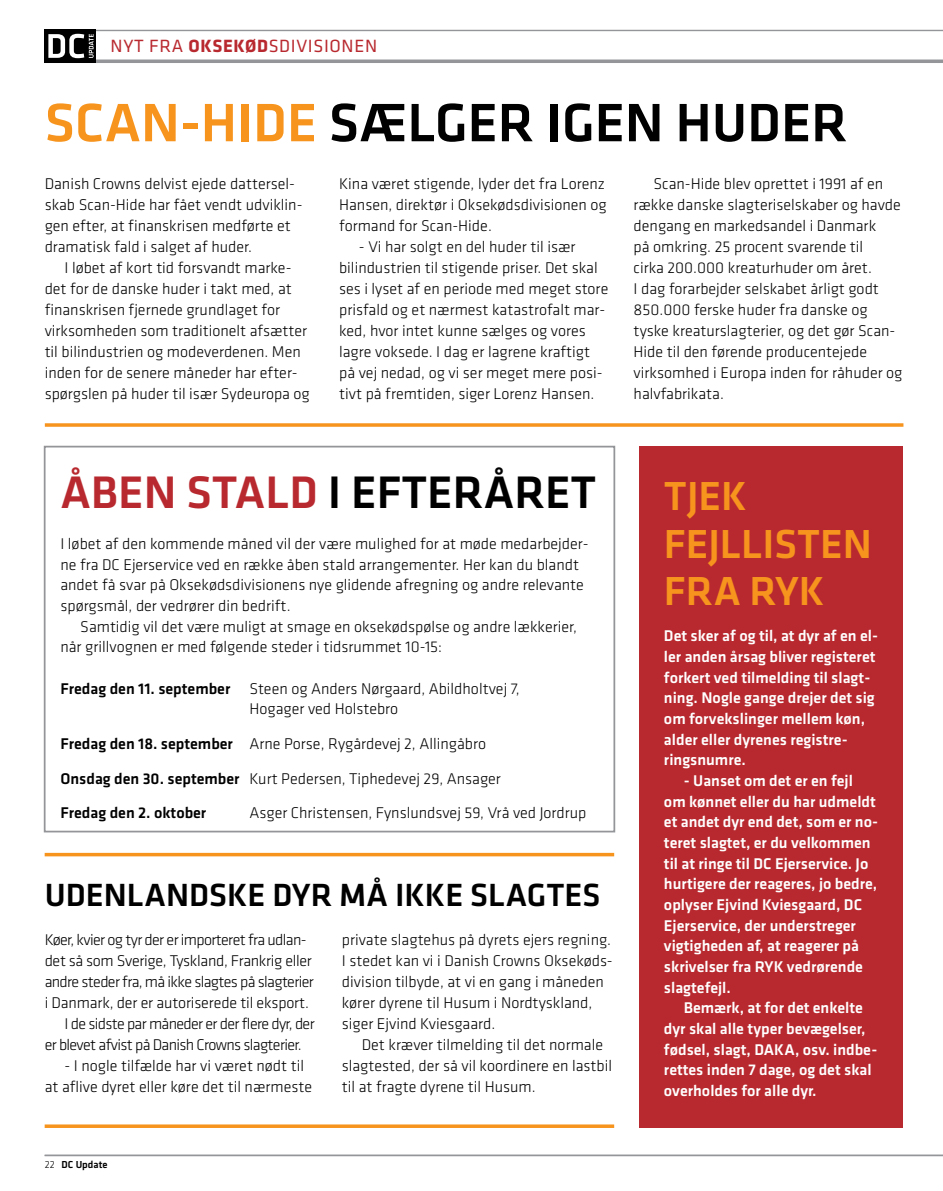
<style>
.page{position:relative;width:943px;height:1191px;background:#fff}
.page>*{position:absolute;margin:0;border:0;box-sizing:border-box;transform-origin:0 0}
.t1{font:500 56px "Klavika";color:#000}
.t2{font:500 47.25px "Klavika";color:#000}
.t3{font:500 42px/47.2px "Klavika";color:#f7941e}
.t4{font:500 33.25px "Klavika";color:#000}
.t5{font:18.38px "Klavika";letter-spacing:.035em;color:#b8292f}
.t6{font:300 16.1px/21px "Klavika";color:#000}
.t7{font:500 16.1px/20.7px "Klavika";color:#fff}
.t8{font:300 16.1px "Klavika";letter-spacing:-.04em;color:#000}
.t9{font:300 16.1px "Klavika";letter-spacing:-.02em;color:#000}
.t10{font:500 10.5px "Klavika";color:#000}
.s1{font-weight:700}
.s2{color:#f7941e}
.s3{color:#b8292f}
.s4{font-weight:500}
.s5{font-weight:300}
</style>
<div class="page">
<hr style="left:45px;top:1154px;width:898px;height:2px;background:#939598">
<hr style="left:45px;top:30px;width:898px;height:1px;background:#939598">
<hr style="left:45px;top:60px;width:898px;height:3px;background:#939598">
<div style="left:45px;top:30px;width:51px;height:33px;background:#000"></div>
<svg style="left:48px;top:34px;width:46px;height:24px"></svg>
<div style="left:44px;top:446px;width:571px;height:386px;border:2px solid #939598"></div>
<div style="left:639px;top:446px;width:264px;height:682px;background:#b8292f"></div>
<svg style="left:45px;top:423px;width:858px;height:4px;background:#f7a039"></svg>
<hr style="left:45px;top:853px;width:569px;height:3px;background:#f7941e">
<svg style="left:45px;top:1124px;width:569px;height:4px;background:#f7a139"></svg>
<p class="t5" style="left:111px;top:35px;width:268px">NYT FRA <span class="s1">OKSEKØD</span>SDIVISIONEN</p>
<h1 class="t1" style="left:45px;top:92px;width:804px"><span class="s2">Scan-Hide</span> sælger igen huder</h1>
<p class="t6" style="left:45px;top:173px;width:259px">Danish Crowns delvist ejede dattersel&shy;skab Scan-Hide har fået vendt udviklin&shy;gen efter, at finanskrisen medførte et dramatisk fald i salget af huder.</p>
<p class="t6" style="left:45px;top:257px;width:267px;text-indent:20px">I løbet af kort tid forsvandt marke&shy;det for de danske huder i takt med, at finanskrisen fjernede grundlaget for virksomheden som traditionelt afsætter til bilindustrien og modeverdenen. Men inden for de senere måneder har efter&shy;spørgslen på huder til især Sydeuropa og</p>
<p class="t6" style="left:339px;top:173px;width:269px;text-align:justify">Kina været stigende, lyder det fra Lorenz Hansen, direktør i Oksekødsdivisionen og formand for Scan-Hide.</p>
<p class="t6" style="left:339px;top:236px;width:271px;text-indent:20px">- Vi har solgt en del huder til især bilindustrien til stigende priser. Det skal ses i lyset af en periode med meget store prisfald og et nærmest katastrofalt mar&shy;ked, hvor intet kunne sælges og vores lagre voksede. I dag er lagrene kraftigt på vej nedad, og vi ser meget mere posi&shy;tivt på fremtiden, siger Lorenz Hansen.</p>
<p class="t6" style="left:633px;top:173px;width:270px;text-indent:20px">Scan-Hide blev oprettet i 1991 af en række danske slagteriselskaber og havde dengang en markedsandel i Danmark<br>på omkring. 25 procent svarende til<br>cirka 200.000 kreaturhuder om året.<br>I dag forarbejder selskabet årligt godt 850.000 ferske huder fra danske og tyske kreaturslagterier, og det gør Scan-Hide til den førende producentejede virksomhed i Europa inden for råhuder og halvfabrikata.</p>
<h2 class="t2" style="left:60px;top:466px;width:537px"><span class="s3">Åben stald</span> i efteråret</h2>
<p class="t6" style="left:60px;top:534px;width:529px">I løbet af den kommende måned vil der være mulighed for at møde medarbejder&shy;ne fra DC Ejerservice ved en række åben stald arrangementer. Her kan du blandt andet få svar på Oksekødsdivisionens nye glidende afregning og andre relevante spørgsmål, der vedrører din bedrift.</p>
<p class="t6" style="left:60px;top:616px;width:518px;text-indent:20px">Samtidig vil det være muligt at smage en oksekødspølse og andre lækkerier, når grillvognen er med følgende steder i tidsrummet 10-15:</p>
<p class="t6" style="left:249px;top:678px;width:272px;text-indent:-189px"><span class="s4">Fredag den 11. september</span> Steen og Anders Nørgaard, Abildholtvej 7,<br>Hogager ved Holstebro</p>
<p class="t6" style="left:60px;top:726px;width:442px;line-height:34.6px"><span class="s4">Fredag den 18. september</span> Arne Porse, Rygårdevej 2, Allingåbro<br><span class="s4">Onsdag den 30. september</span> Kurt Pedersen, Tiphedevej 29, Ansager<br><span class="s4">Fredag den 2. oktober</span></p>
<p class="t6" style="left:249px;top:803px;width:338px">Asger Christensen, Fynslundsvej 59, Vrå ved Jordrup</p>
<h3 class="t4" style="left:45px;top:877px;width:554px">Udenlandske dyr må ikke slagtes</h3>
<p class="t8" style="left:45px;top:931px;width:263px">Køer, kvier og tyr der er importeret fra udlan-</p>
<p class="t9" style="left:45px;top:952px;width:269px">det så som Sverige, Tyskland, Frankrig eller</p>
<p class="t8" style="left:45px;top:973px;width:271px">andre steder fra, må ikke slagtes på slagterier</p>
<p class="t6" style="left:45px;top:992px;width:266px">i Danmark, der er autoriserede til eksport.</p>
<p class="t8" style="left:64px;top:1015px;width:252px">I de sidste par måneder er der flere dyr, der</p>
<p class="t8" style="left:45px;top:1036px;width:258px">er blevet afvist på Danish Crowns slagterier.</p>
<p class="t6" style="left:45px;top:1055px;width:269px;text-indent:20px">- I nogle tilfælde har vi været nødt til at aflive dyret eller køre det til nærmeste</p>
<p class="t10" style="left:45px;top:1159px;width:64px"><span class="s5">22</span> DC Update</p>
<p class="t6" style="left:342px;top:929px;width:272px">private slagtehus på dyrets ejers regning.<br>I stedet kan vi i Danish Crowns Oksekøds&shy;division tilbyde, at vi en gang i måneden kører dyrene til Husum i Nordtyskland, siger Ejvind Kviesgaard.</p>
<p class="t6" style="left:342px;top:1034px;width:272px;text-indent:20px">Det kræver tilmelding til det normale slagtested, der så vil koordinere en lastbil til at fragte dyrene til Husum.</p>
<h3 class="t3" style="left:664px;top:473px;width:209px">Tjek fejllisten fra RYK</h3>
<p class="t7" style="left:664px;top:626px;width:215px">Det sker af og til, at dyr af en el&shy;ler anden årsag bliver registeret forkert ved tilmelding til slagt&shy;ning. Nogle gange drejer det sig om forvekslinger mellem køn, alder eller dyrenes registre&shy;ringsnumre.</p>
<p class="t7" style="left:664px;top:770px;width:216px;text-indent:20px">- Uanset om det er en fejl om kønnet eller du har udmeldt et andet dyr end det, som er no&shy;teret slagtet, er du velkommen til at ringe til DC Ejerservice. Jo hurtigere der reageres, jo bedre, oplyser Ejvind Kviesgaard, DC<br>Ejerservice, der understreger vigtigheden af, at reagerer på skrivelser fra RYK</p>
<p class="t7" style="left:787px;top:956px;width:78px">vedrørende</p>
<p class="t7" style="left:664px;top:977px;width:68px">slagtefejl.</p>
<p class="t7" style="left:683px;top:998px;width:180px">Bemærk, at for det enkelte</p>
<p class="t7" style="left:664px;top:1018px;width:203px">dyr skal alle typer bevægelser,</p>
<p class="t7" style="left:664px;top:1039px;width:102px">fødsel, slagt, DAKA</p>
<p class="t7" style="left:664px;top:1039px;width:215px;text-indent:131px">, osv. indbe&shy;rettes inden 7 dage, og det skal overholdes for alle dyr.</p>
</div>
